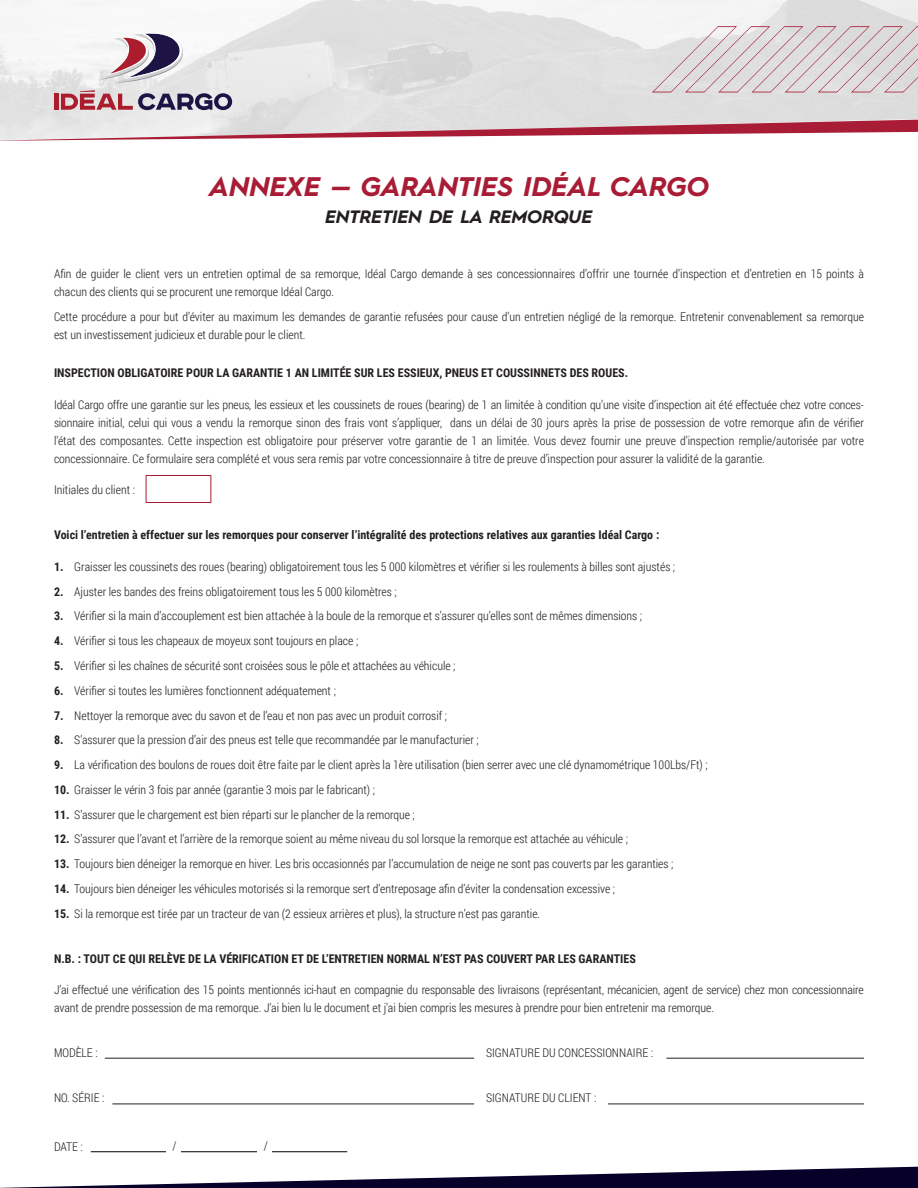
<style>
.page{position:relative;width:918px;height:1188px;background:#fff}
.page>*{position:absolute;margin:0;border:0;box-sizing:border-box;transform-origin:0 0}
.t1{font:italic 700 27px "Hurme Geometric Sans 2";color:#a91c35}
.t2{font:italic 700 18px "Hurme Geometric Sans 2";color:#231f20}
.t3{font:300 12px/18px "Roboto Condensed";color:#231f20}
.t4{font:700 12px "Roboto Condensed";color:#231f20}
.s1{font-weight:700}
</style>
<div class="page">
<img style="left:0;top:0;width:918px;height:120px">
<svg style="left:0;top:120px;width:918px;height:21px"></svg>
<hr style="left:54px;top:94px;width:4px;height:16px;background:#ab1d2d">
<svg style="left:61px;top:90px;width:171px;height:20px;background:#a78a99"></svg>
<svg style="left:100px;top:32px;width:86px;height:51px"></svg>
<svg style="left:652px;top:26px;width:266px;height:67px;background:#dcd4d6"></svg>
<svg style="left:0;top:1167px;width:918px;height:21px"></svg>
<hr style="left:105px;top:1058px;width:369px;height:1px;background:#231f20">
<hr style="left:112px;top:1104px;width:362px;height:1px;background:#231f20">
<hr style="left:666px;top:1058px;width:198px;height:1px;background:#231f20">
<hr style="left:608px;top:1104px;width:256px;height:1px;background:#231f20">
<hr style="left:91px;top:1151px;width:256px;height:1px;background:#000001">
<div style="left:166px;top:1141px;width:14px;height:21px;background:#fff"></div>
<div style="left:258px;top:1141px;width:14px;height:21px;background:#fff"></div>
<div style="left:146px;top:475px;width:65px;height:28px;border:1px solid #a91c35"></div>
<h1 class="t1" style="left:209px;top:168px;width:502px">ANNEXE — GARANTIES IDÉAL CARGO</h1>
<h2 class="t2" style="left:325px;top:204px;width:269px">ENTRETIEN DE LA REMORQUE</h2>
<p class="t3" style="left:54px;top:265px;width:811px">Afin de guider le client vers un entretien optimal de sa remorque, Idéal Cargo demande à ses concessionnaires d’offrir une tournée d’inspection et d’entretien en 15 points à chacun des clients qui se procurent une remorque Idéal Cargo.</p>
<p class="t3" style="left:54px;top:308px;width:811px">Cette procédure a pour but d’éviter au maximum les demandes de garantie refusées pour cause d’un entretien négligé de la remorque. Entretenir convenablement sa remorque est un investissement judicieux et durable pour le client.</p>
<p class="t4" style="left:54px;top:365px;width:576px">INSPECTION OBLIGATOIRE POUR LA GARANTIE 1 AN LIMITÉE SUR LES ESSIEUX, PNEUS ET COUSSINNETS DES ROUES.</p>
<p class="t3" style="left:54px;top:395px;width:811px;text-align:justify">Idéal Cargo offre une garantie sur les pneus, les essieux et les coussinets de roues (bearing) de 1 an limitée à condition qu’une visite d’inspection ait été effectuée chez votre conces&shy;sionnaire initial, celui qui vous a vendu la remorque sinon des frais vont s’appliquer, dans un délai de 30 jours après la prise de possession de votre remorque afin de vérifier l’état des composantes. Cette inspection est obligatoire pour préserver votre garantie de 1 an limitée. Vous devez fournir une preuve d’inspection remplie/autorisée par votre concessionnaire. Ce formulaire sera complété et vous sera remis par votre concessionnaire à titre de preuve d’inspection pour assurer la validité de la garantie.</p>
<p class="t3" style="left:54px;top:481px;width:83px">Initiales du client :</p>
<p class="t4" style="left:54px;top:527px;width:607px">Voici l’entretien à effectuer sur les remorques pour conserver l’intégralité des protections relatives aux garanties Idéal Cargo :</p>
<p class="t3" style="left:54px;top:557px;width:623px"><span class="s1">1.</span> Graisser les coussinets des roues (bearing) obligatoirement tous les 5 000 kilomètres et vérifier si les roulements à billes sont ajustés ;</p>
<p class="t3" style="left:54px;top:582px;width:344px"><span class="s1">2.</span> Ajuster les bandes des freins obligatoirement tous les 5 000 kilomètres ;</p>
<p class="t3" style="left:54px;top:607px;width:590px"><span class="s1">3.</span> Vérifier si la main d’accouplement est bien attachée à la boule de la remorque et s’assurer qu’elles sont de mêmes dimensions ;</p>
<p class="t3" style="left:54px;top:632px;width:306px"><span class="s1">4.</span> Vérifier si tous les chapeaux de moyeux sont toujours en place ;</p>
<p class="t3" style="left:54px;top:656px;width:403px"><span class="s1">5.</span> Vérifier si les chaînes de sécurité sont croisées sous le pôle et attachées au véhicule ;</p>
<p class="t3" style="left:54px;top:681px;width:284px"><span class="s1">6.</span> Vérifier si toutes les lumières fonctionnent adéquatement ;</p>
<p class="t3" style="left:54px;top:706px;width:395px"><span class="s1">7.</span> Nettoyer la remorque avec du savon et de l’eau et non pas avec un produit corrosif ;</p>
<p class="t3" style="left:54px;top:731px;width:426px"><span class="s1">8.</span> S’assurer que la pression d’air des pneus est telle que recommandée par le manufacturier ;</p>
<p class="t3" style="left:54px;top:755px;width:655px"><span class="s1">9.</span> La vérification des boulons de roues doit être faite par le client après la 1ère utilisation (bien serrer avec une clé dynamométrique 100Lbs/Ft) ;</p>
<p class="t3" style="left:54px;top:780px;width:323px"><span class="s1">10.</span> Graisser le vérin 3 fois par année (garantie 3 mois par le fabricant) ;</p>
<p class="t3" style="left:54px;top:805px;width:363px"><span class="s1">11.</span> S’assurer que le chargement est bien réparti sur le plancher de la remorque ;</p>
<p class="t3" style="left:54px;top:830px;width:576px"><span class="s1">12.</span> S’assurer que l’avant et l’arrière de la remorque soient au même niveau du sol lorsque la remorque est attachée au véhicule ;</p>
<p class="t3" style="left:54px;top:854px;width:621px"><span class="s1">13.</span> Toujours bien déneiger la remorque en hiver. Les bris occasionnés par l’accumulation de neige ne sont pas couverts par les garanties ;</p>
<p class="t3" style="left:54px;top:879px;width:563px"><span class="s1">14.</span> Toujours bien déneiger les véhicules motorisés si la remorque sert d’entreposage afin d’éviter la condensation excessive ;</p>
<p class="t3" style="left:54px;top:904px;width:488px"><span class="s1">15.</span> Si la remorque est tirée par un tracteur de van (2 essieux arrières et plus), la structure n’est pas garantie.</p>
<p class="t4" style="left:54px;top:950px;width:583px">N.B. : TOUT CE QUI RELÈVE DE LA VÉRIFICATION ET DE L’ENTRETIEN NORMAL N’EST PAS COUVERT PAR LES GARANTIES</p>
<p class="t3" style="left:54px;top:980px;width:811px">J’ai effectué une vérification des 15 points mentionnés ici-haut en compagnie du responsable des livraisons (représentant, mécanicien, agent de service) chez mon concessionnaire avant de prendre possession de ma remorque. J’ai bien lu le document et j’ai bien compris les mesures à prendre pour bien entretenir ma remorque.</p>
<p class="t3" style="left:54px;top:1043px;width:45px">MODÈLE :</p>
<p class="t3" style="left:486px;top:1043px;width:169px">SIGNATURE DU CONCESSIONNAIRE :</p>
<p class="t3" style="left:54px;top:1088px;width:52px">NO. SÉRIE :</p>
<p class="t3" style="left:486px;top:1088px;width:112px">SIGNATURE DU CLIENT :</p>
<p class="t3" style="left:54px;top:1137px;width:30px">DATE :</p>
<p class="t3" style="left:172px;top:1137px;width:6px">/</p>
<p class="t3" style="left:264px;top:1137px;width:6px">/</p>
</div>
